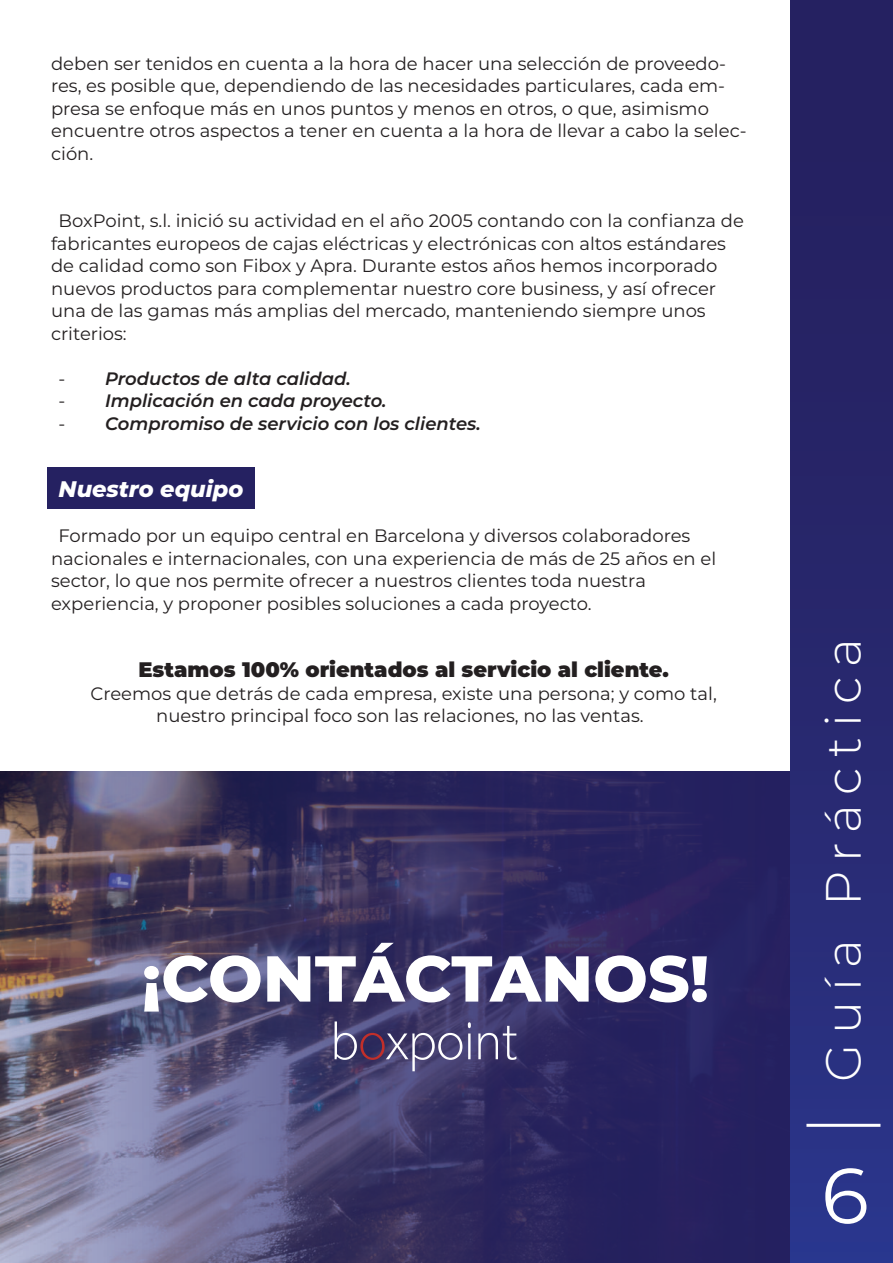
<style>
.page{position:relative;width:893px;height:1263px;background:#fff}
.page>*{position:absolute;margin:0;border:0;box-sizing:border-box;transform-origin:0 0}
.t1{font:78.15px "Montserrat";color:#fff}
.t2{font:800 64.65px "Montserrat";letter-spacing:-.005em;color:#fff}
.t3{font:300 49.5px "Montserrat";letter-spacing:.2em;color:#fff}
.t4{font:italic 800 22.5px "Montserrat";color:#fff}
.t5{font:900 21px "Montserrat";color:#231f20}
.t6{font:18px/22.5px "Montserrat";color:#231f20}
.t7{font:italic 600 18px "Montserrat";color:#231f20}
.s1{font-weight:400;font-style:normal}
</style>
<div class="page">
<svg style="left:0;top:771px;width:791px;height:492px;background:#443e6c"></svg>
<svg style="left:335px;top:1021px;width:127px;height:50px;background:#5a527b"></svg>
<svg style="left:468px;top:1022px;width:3px;height:37px"></svg>
<svg style="left:478px;top:1026px;width:38px;height:34px"></svg>
<div style="left:791px;top:0;width:102px;height:1263px;background:linear-gradient(to bottom,#251d59,#2a3487)"></div>
<hr style="left:806px;top:1124px;width:74px;height:3px;background:#fff">
<div style="left:47px;top:467px;width:207px;height:41px;background:#252161"></div>
<p class="t6" style="left:51px;top:51px;width:697px">deben ser tenidos en cuenta a la hora de hacer una selección de proveedo&shy;res, es posible que, dependiendo de las necesidades particulares, cada em&shy;presa se enfoque más en unos puntos y menos en otros, o que, asimismo encuentre otros aspectos a tener en cuenta a la hora de llevar a cabo la selec&shy;ción.</p>
<p class="t6" style="left:51px;top:209px;width:694px;text-indent:8px">BoxPoint, s.l. inició su actividad en el año 2005 contando con la confianza de fabricantes europeos de cajas eléctricas y electrónicas con altos estándares de calidad como son Fibox y Apra. Durante estos años hemos incorporado nuevos productos para complementar nuestro core business, y así ofrecer una de las gamas más amplias del mercado, manteniendo siempre unos criterios:</p>
<p class="t7" style="left:59px;top:365px;width:294px"><span class="s1">-</span> Productos de alta calidad.</p>
<p class="t7" style="left:59px;top:388px;width:330px"><span class="s1">-</span> Implicación en cada proyecto.</p>
<p class="t7" style="left:59px;top:410px;width:424px"><span class="s1">-</span> Compromiso de servicio con los clientes.</p>
<p class="t4" style="left:59px;top:473px;width:186px">Nuestro equipo</p>
<p class="t6" style="left:51px;top:524px;width:667px;text-indent:8px">Formado por un equipo central en Barcelona y diversos colaboradores nacionales e internacionales, con una experiencia de más de 25 años en el sector, lo que nos permite ofrecer a nuestros clientes toda nuestra experiencia, y proponer posibles soluciones a cada proyecto.</p>
<p class="t5" style="left:138px;top:654px;width:532px">Estamos 100% orientados al servicio al cliente.</p>
<p class="t6" style="left:90px;top:681px;width:628px;text-align:center">Creemos que detrás de cada empresa, existe una persona; y como tal, nuestro principal foco son las relaciones, no las ventas.</p>
<h2 class="t2" style="left:142px;top:931px;width:569px">¡CONTÁCTANOS!</h2>
<h3 class="t3" style="left:809px;top:1082px;width:445px;rotate:-90deg">Guía Práctica</h3>
<h1 class="t1" style="left:821px;top:1142px;width:49px">6</h1>
</div>
